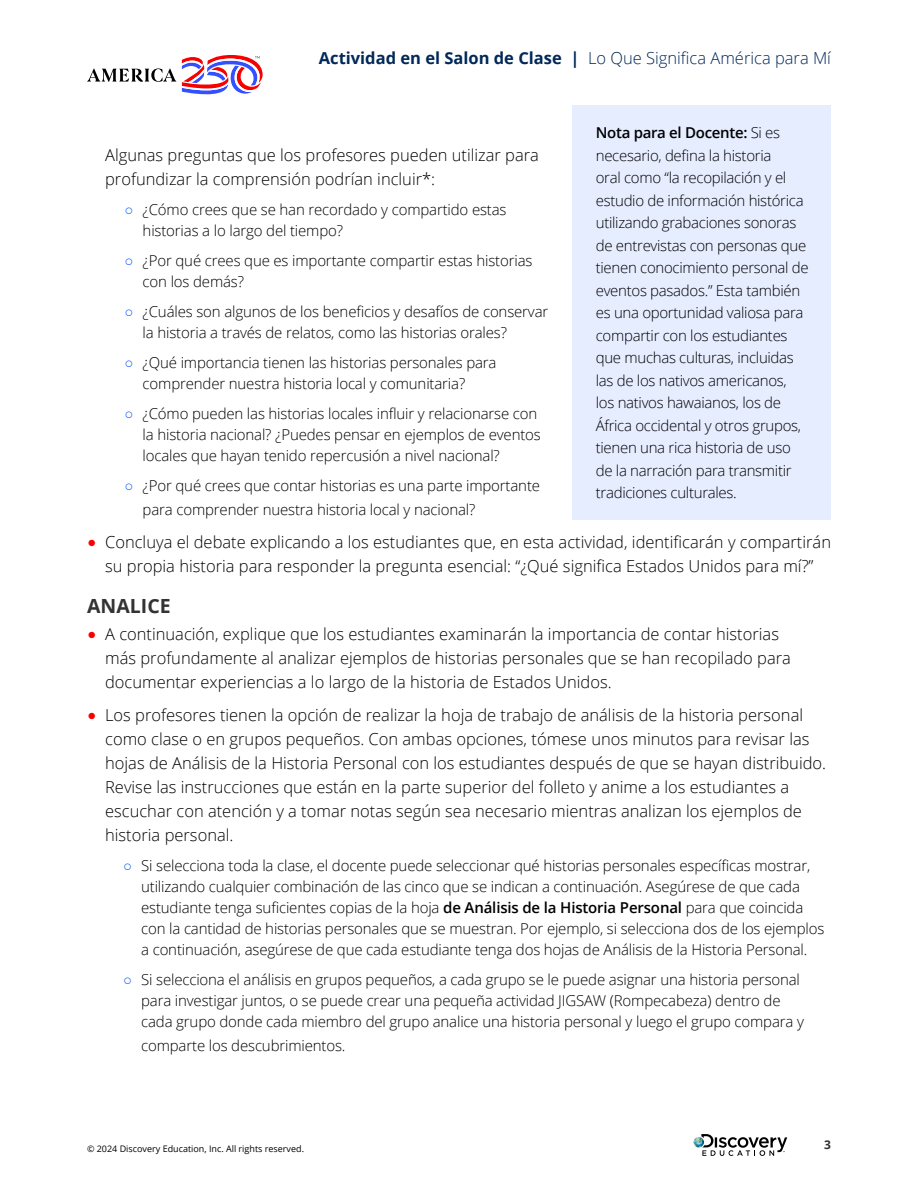
<style>
.page{position:relative;width:918px;height:1188px;background:#fff}
.page>*{position:absolute;margin:0;border:0;box-sizing:border-box;transform-origin:0 0}
.t1{font:700 19.5px "Open Sans";color:#343333}
.t2{font:300 16.5px/24px "Open Sans";color:#000}
.t3{font:300 16.5px "Open Sans";color:#002858}
.t4{font:300 15px/22.5px "Open Sans";letter-spacing:-.01em;color:#000}
.t5{font:700 12px "Open Sans";color:#343333}
.t6{font:9px "Open Sans";color:#000}
.s1{font-weight:700}
.s2{font-weight:600}
.s3{font-family:"Arial";font-weight:400;color:#0050ff}
.s4{font-family:"Helvetica Neue";font-size:15px;color:#f90000}
</style>
<div class="page">
<svg style="left:694px;top:1134px;width:93px;height:22px"></svg>
<svg style="left:87px;top:68px;width:89px;height:14px"></svg>
<svg style="left:182px;top:55px;width:81px;height:39px"></svg>
<div style="left:572px;top:106px;width:259px;height:414px;background:#e6edff"></div>
<p class="t3" style="left:319px;top:46px;width:514px"><span class="s1">Actividad en el Salon de Clase |</span> Lo Que Significa América para Mí</p>
<p class="t4" style="left:596px;top:121px;width:215px"><span class="s2">Nota para el Docente:</span> Si es necesario, defina la historia<br>oral como “la recopilación y el estudio de información histórica utilizando grabaciones sonoras de entrevistas con personas que tienen conocimiento personal de eventos pasados.” Esta también es una oportunidad valiosa para compartir con los estudiantes que muchas culturas, incluidas las de los nativos americanos, los nativos hawaianos, los de<br>África occidental y otros grupos, tienen una rica historia de uso de la narración para transmitir tradiciones culturales.</p>
<p class="t2" style="left:105px;top:143px;width:435px">Algunas preguntas que los profesores pueden utilizar para profundizar la comprensión podrían incluir*:</p>
<p class="t4" style="left:143px;top:199px;width:365px;line-height:21px;text-indent:-18px"><span class="s3">○</span> ¿Cómo crees que se han recordado y compartido estas historias a lo largo del tiempo?</p>
<p class="t4" style="left:143px;top:250px;width:391px;line-height:21px;text-indent:-18px"><span class="s3">○</span> ¿Por qué crees que es importante compartir estas historias con los demás?</p>
<p class="t4" style="left:143px;top:301px;width:407px;line-height:21px;text-indent:-18px"><span class="s3">○</span> ¿Cuáles son algunos de los beneficios y desafíos de conservar la historia a través de relatos, como las historias orales?</p>
<p class="t4" style="left:143px;top:352px;width:355px;line-height:21px;text-indent:-18px"><span class="s3">○</span> ¿Qué importancia tienen las historias personales para comprender nuestra historia local y comunitaria?</p>
<p class="t4" style="left:143px;top:403px;width:400px;line-height:21px;text-indent:-18px"><span class="s3">○</span> ¿Cómo pueden las historias locales influir y relacionarse con la historia nacional? ¿Puedes pensar en ejemplos de eventos locales que hayan tenido repercusión a nivel nacional?</p>
<p class="t4" style="left:143px;top:473px;width:399px;line-height:24px;text-indent:-18px"><span class="s3">○</span> ¿Por qué crees que contar historias es una parte importante para comprender nuestra historia local y nacional?</p>
<p class="t2" style="left:87px;top:530px;width:745px;text-align:center"><span class="s4">●</span> Concluya el debate explicando a los estudiantes que, en esta actividad, identificarán y compartirán su propia historia para responder la pregunta esencial: “¿Qué significa Estados Unidos para mí?”</p>
<h1 class="t1" style="left:87px;top:592px;width:85px">ANALICE</h1>
<p class="t2" style="left:105px;top:621px;width:687px;text-indent:-18px"><span class="s4">●</span> A continuación, explique que los estudiantes examinarán la importancia de contar historias más profundamente al analizar ejemplos de historias personales que se han recopilado para documentar experiencias a lo largo de la historia de Estados Unidos.</p>
<p class="t2" style="left:105px;top:702px;width:723px;text-indent:-18px"><span class="s4">●</span> Los profesores tienen la opción de realizar la hoja de trabajo de análisis de la historia personal como clase o en grupos pequeños. Con ambas opciones, tómese unos minutos para revisar las hojas de Análisis de la Historia Personal con los estudiantes después de que se hayan distribuido.<br>Revise las instrucciones que están en la parte superior del folleto y anime a los estudiantes a escuchar con atención y a tomar notas según sea necesario mientras analizan los ejemplos de historia personal.</p>
<p class="t4" style="left:141px;top:854px;width:685px;line-height:21px;text-indent:-18px"><span class="s3">○</span> Si selecciona toda la clase, el docente puede seleccionar qué historias personales específicas mostrar, utilizando cualquier combinación de las cinco que se indican a continuación. Asegúrese de que cada estudiante tenga suficientes copias de la hoja <span class="s2">de Análisis de la Historia Personal</span> para que coincida con la cantidad de historias personales que se muestran. Por ejemplo, si selecciona dos de los ejemplos a continuación, asegúrese de que cada estudiante tenga dos hojas de Análisis de la Historia Personal.</p>
<p class="t4" style="left:141px;top:968px;width:664px;line-height:21px;text-indent:-18px"><span class="s3">○</span> Si selecciona el análisis en grupos pequeños, a cada grupo se le puede asignar una historia personal para investigar juntos, o se puede crear una pequeña actividad JIGSAW (Rompecabeza) dentro de cada grupo donde cada miembro del grupo analice una historia personal y luego el grupo compara y</p>
<p class="t4" style="left:141px;top:1034px;width:206px">comparte los descubrimientos.</p>
<p class="t6" style="left:87px;top:1142px;width:219px">© 2024 Discovery Education, Inc. All rights reserved.</p>
<p class="t5" style="left:824px;top:1136px;width:8px">3</p>
</div>
